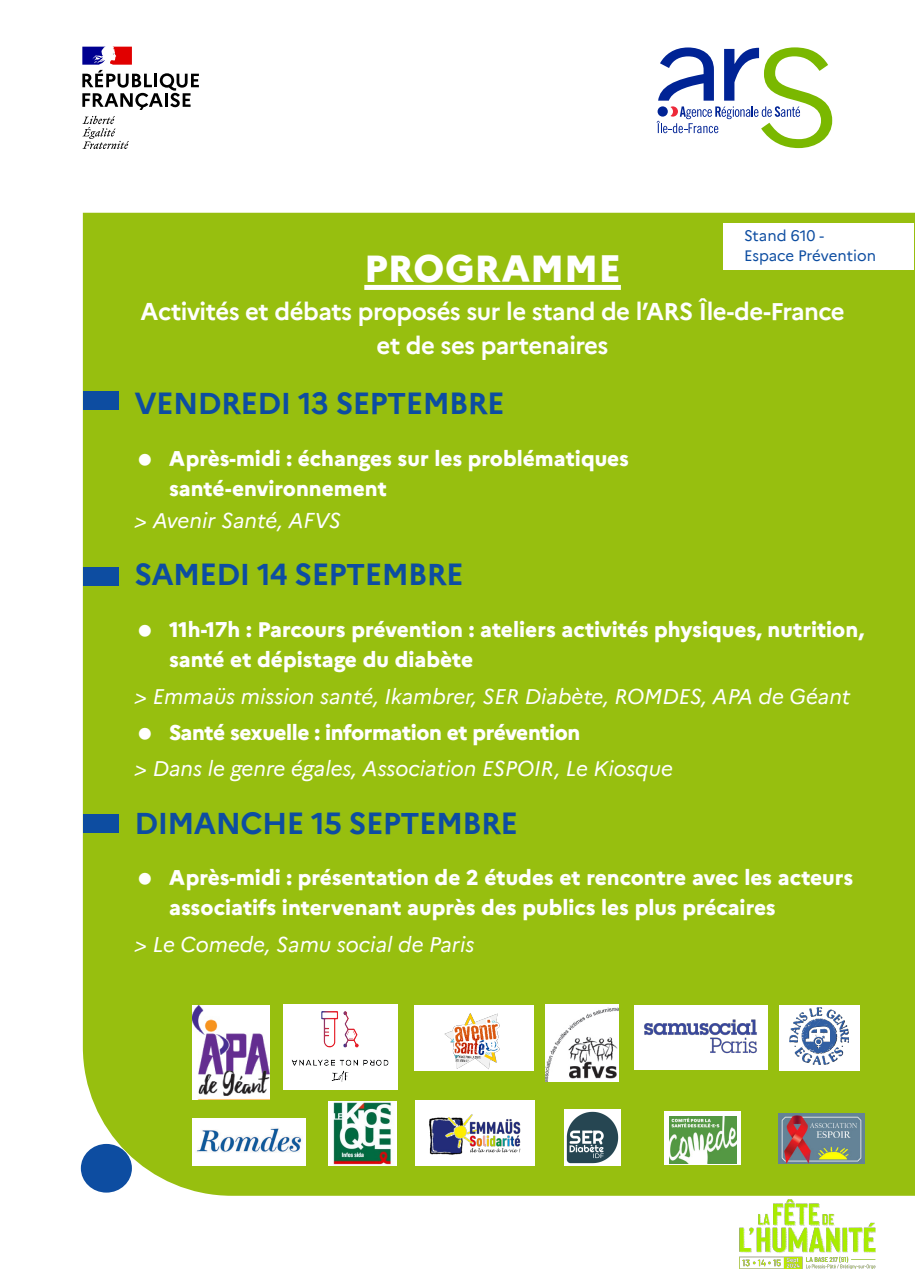
<style>
.page{position:relative;width:915px;height:1285px;background:#fff}
.page>*{position:absolute;margin:0;border:0;box-sizing:border-box;transform-origin:0 0}
.t1{font:800 37.5px "Marianne";color:#fff}
.t2{font:700 30px "Marianne";letter-spacing:-.02em;color:#0d4da1}
.t3{font:700 24px/34.5px "Marianne";letter-spacing:-.02em;color:#fff;text-align:center}
.t4{font:800 21px/30px "Marianne";color:#fff}
.t5{font:italic 21px "Marianne";color:#fff}
.t6{font:800 21px "Marianne";letter-spacing:-.02em;color:#fff}
.t7{font:15px/20.1px "Marianne";color:#0d4da1}
</style>
<div class="page">
<svg style="left:82px;top:116px;width:47px;height:33px"></svg>
<svg style="left:82px;top:47px;width:117px;height:63px"></svg>
<svg style="left:656px;top:47px;width:175px;height:101px"></svg>
<div style="left:83px;top:213px;width:831px;height:982px;background:#97bf0f"></div>
<div style="left:83px;top:814px;width:35px;height:19px;background:#0d4da1"></div>
<div style="left:81px;top:1143px;width:51px;height:49px;background:#0d4da1;border-radius:50%"></div>
<div style="left:414px;top:1004px;width:119px;height:65px;background:#fff"></div>
<img style="left:440px;top:1004px;width:71px;height:71px">
<img style="left:193px;top:1005px;width:76px;height:93px">
<div style="left:83px;top:566px;width:35px;height:19px;background:#0d4da1"></div>
<div style="left:83px;top:391px;width:35px;height:18px;background:#0d4da1"></div>
<img style="left:545px;top:1004px;width:73px;height:76px">
<div style="left:633px;top:1004px;width:134px;height:65px;background:#fff"></div>
<img style="left:633px;top:1008px;width:124px;height:55px">
<img style="left:284px;top:1004px;width:112px;height:98px">
<img style="left:778px;top:1112px;width:86px;height:51px">
<img style="left:193px;top:1117px;width:113px;height:48px">
<img style="left:564px;top:1108px;width:56px;height:57px">
<svg style="left:664px;top:1111px;width:77px;height:54px"></svg>
<img style="left:669px;top:1115px;width:67px;height:47px">
<div style="left:416px;top:1100px;width:118px;height:65px;background:#fff"></div>
<img style="left:429px;top:1114px;width:92px;height:41px">
<div style="left:778px;top:1004px;width:81px;height:65px;background:#fff"></div>
<img style="left:789px;top:1007px;width:58px;height:57px">
<img style="left:329px;top:1101px;width:67px;height:64px">
<div style="left:364px;top:285px;width:256px;height:5px;background:#fff"></div>
<div style="left:722px;top:223px;width:191px;height:47px;background:#fff"></div>
<img style="left:739px;top:1199px;width:136px;height:68px">
<p class="t7" style="left:743px;top:227px;width:133px">Stand 610 -<br>Espace Prévention</p>
<h1 class="t1" style="left:364px;top:254px;width:258px">PROGRAMME</h1>
<p class="t3" style="left:140px;top:295px;width:705px">Activités et débats proposés sur le stand de l’ARS Île-de-France et de ses partenaires</p>
<h2 class="t2" style="left:134px;top:387px;width:371px">VENDREDI 13 SEPTEMBRE</h2>
<p class="t4" style="left:169px;top:445px;width:461px">Après-midi : échanges sur les problématiques santé-environnement</p>
<p class="t5" style="left:134px;top:512px;width:208px">&gt; Avenir Santé, AFVS</p>
<h2 class="t2" style="left:134px;top:558px;width:330px">SAMEDI 14 SEPTEMBRE</h2>
<p class="t4" style="left:169px;top:616px;width:696px">11h-17h : Parcours prévention : ateliers activités physiques, nutrition, santé et dépistage du diabète</p>
<p class="t5" style="left:134px;top:687px;width:717px">&gt; Emmaüs mission santé, Ikambrer, SER Diabète, ROMDES, APA de Géant</p>
<p class="t6" style="left:169px;top:724px;width:413px">Santé sexuelle : information et prévention</p>
<p class="t5" style="left:134px;top:760px;width:539px">&gt; Dans le genre égales, Association ESPOIR, Le Kiosque</p>
<h2 class="t2" style="left:134px;top:806px;width:385px">DIMANCHE 15 SEPTEMBRE</h2>
<p class="t4" style="left:169px;top:864px;width:685px">Après-midi : présentation de 2 études et rencontre avec les acteurs associatifs intervenant auprès des publics les plus précaires</p>
<p class="t5" style="left:134px;top:935px;width:341px">&gt; Le Comede, Samu social de Paris</p>
</div>
